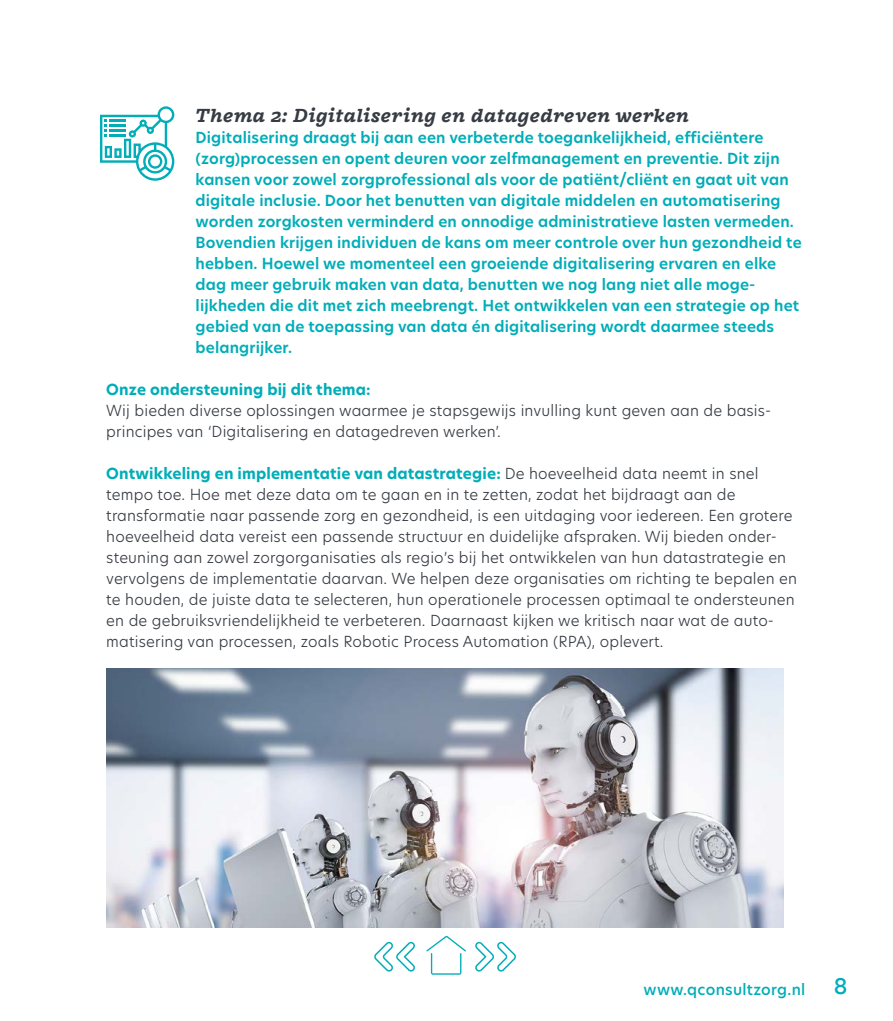
<style>
.page{position:relative;width:893px;height:1021px;background:#fff}
.page>*{position:absolute;margin:0;border:0;box-sizing:border-box;transform-origin:0 0}
.t1{font:500 21.3px "New Hero";color:#00adb8}
.t2{font:italic 700 21px "Freight Macro Pro";letter-spacing:.02em;color:#363c43}
.t3{font:300 15px/21px "New Hero";letter-spacing:.01em;color:#363c43}
.t4{font:600 15px/21px "New Hero";letter-spacing:.01em;color:#00adb8}
.t5{font:700 15px "New Hero";letter-spacing:.01em;color:#00adb8}
.t6{font:500 15px "New Hero";letter-spacing:.02em;color:#00adb8}
.s1{font-weight:700;color:#00adb8}
</style>
<div class="page">
<svg style="left:475px;top:941px;width:41px;height:30px"></svg>
<svg style="left:374px;top:941px;width:41px;height:30px"></svg>
<svg style="left:426px;top:936px;width:40px;height:38px"></svg>
<svg style="left:100px;top:106px;width:74px;height:75px"></svg>
<img style="left:106px;top:668px;width:677px;height:259px">
<h2 class="t2" style="left:196px;top:100px;width:495px">Thema 2: Digitalisering en datagedreven werken</h2>
<p class="t4" style="left:196px;top:127px;width:608px">Digitalisering draagt bij aan een verbeterde toegankelijkheid, efficiëntere (zorg)processen en opent deuren voor zelfmanagement en preventie. Dit zijn kansen voor zowel zorgprofessional als voor de patiënt/cliënt en gaat uit van digitale inclusie. Door het benutten van digitale middelen en automatisering worden zorgkosten verminderd en onnodige administratieve lasten vermeden.<br>Bovendien krijgen individuen de kans om meer controle over hun gezondheid te hebben. Hoewel we momenteel een groeiende digitalisering ervaren en elke dag meer gebruik maken van data, benutten we nog lang niet alle moge&shy;lijkheden die dit met zich meebrengt. Het ontwikkelen van een strategie op het gebied van de toepassing van data én digitalisering wordt daarmee steeds belangrijker.</p>
<p class="t5" style="left:106px;top:379px;width:266px">Onze ondersteuning bij dit thema:</p>
<p class="t3" style="left:106px;top:399px;width:666px">Wij bieden diverse oplossingen waarmee je stapsgewijs invulling kunt geven aan de basis&shy;principes van ‘Digitalisering en datagedreven werken’.</p>
<p class="t3" style="left:106px;top:462px;width:692px"><span class="s1">Ontwikkeling en implementatie van datastrategie:</span> De hoeveelheid data neemt in snel tempo toe. Hoe met deze data om te gaan en in te zetten, zodat het bijdraagt aan de transformatie naar passende zorg en gezondheid, is een uitdaging voor iedereen. Een grotere hoeveelheid data vereist een passende structuur en duidelijke afspraken. Wij bieden onder&shy;steuning aan zowel zorgorganisaties als regio’s bij het ontwikkelen van hun datastrategie en vervolgens de implementatie daarvan. We helpen deze organisaties om richting te bepalen en te houden, de juiste data te selecteren, hun operationele processen optimaal te ondersteunen en de gebruiksvriendelijkheid te verbeteren. Daarnaast kijken we kritisch naar wat de auto&shy;matisering van processen, zoals Robotic Process Automation (RPA), oplevert.</p>
<p class="t6" style="left:644px;top:978px;width:163px">www.qconsultzorg.nl</p>
<h1 class="t1" style="left:834px;top:971px;width:15px">8</h1>
</div>
